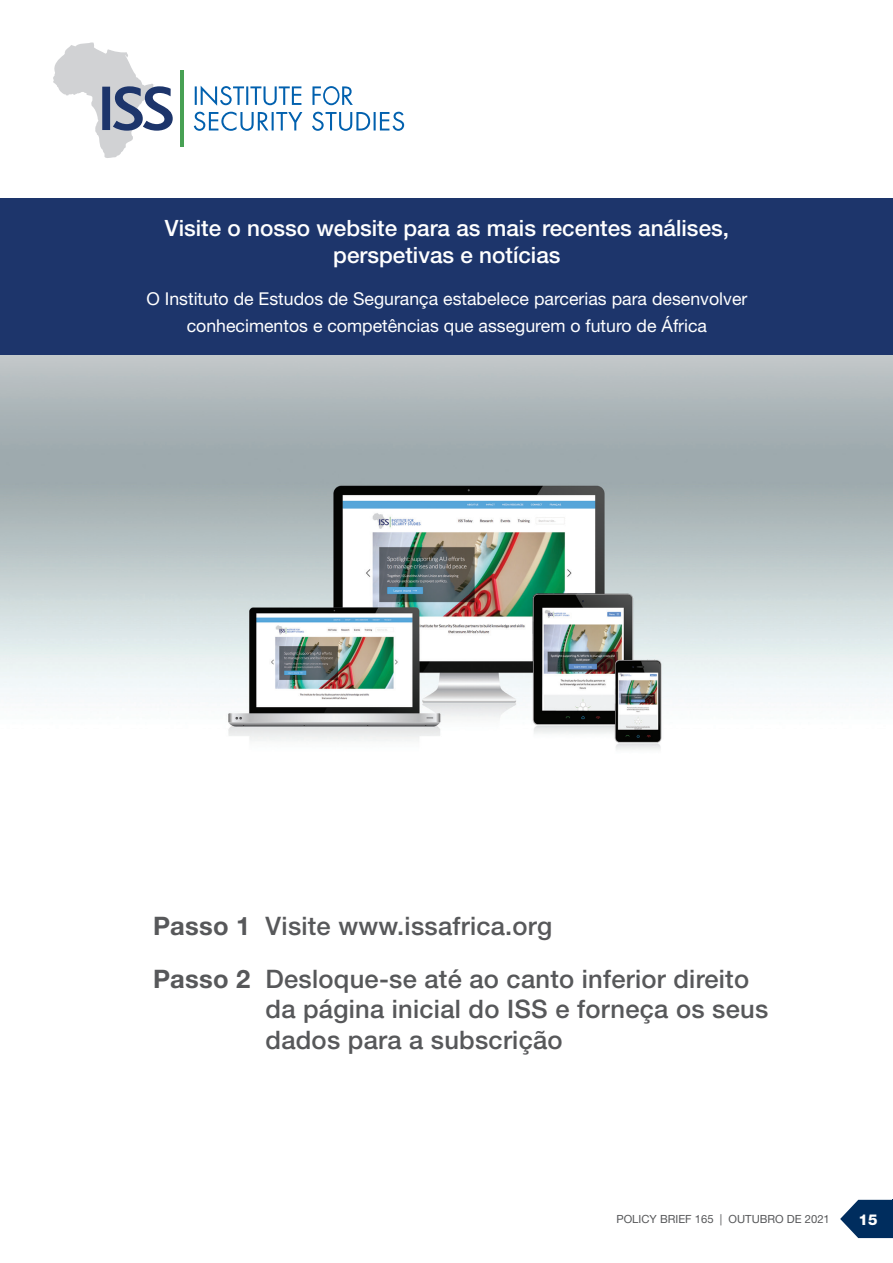
<style>
.page{position:relative;width:893px;height:1263px;background:#fff}
.page>*{position:absolute;margin:0;border:0;box-sizing:border-box;transform-origin:0 0}
.Source{font:500 25.5px/30.6px "Helvetica Neue LT Std";letter-spacing:.01em;color:#57585a}
.MAIN_HEADLINE{font:500 22.5px/27px "Helvetica Neue LT Std";color:#fff;text-align:center}
.MAIN_HEADLINE-2{font:17.7px/27px "Helvetica Neue LT Std";color:#fff;text-align:center}
.t1{font:800 15px "Helvetica Neue LT Std";color:#fff}
.t2{font:11.25px "Helvetica Neue LT Std";color:#57585a}
.s1{font-weight:700}
</style>
<div class="page">
<svg style="left:840px;top:1200px;width:52px;height:38px"></svg>
<hr style="left:892px;top:1200px;width:1px;height:38px;background:#002d5e">
<svg style="left:194px;top:112px;width:210px;height:19px"></svg>
<svg style="left:195px;top:86px;width:158px;height:20px"></svg>
<hr style="left:180px;top:70px;width:4px;height:76px;background:#48a154">
<svg style="left:53px;top:42px;width:120px;height:116px"></svg>
<img style="left:0;top:354px;width:893px;height:396px">
<div style="left:0;top:198px;width:893px;height:156px;background:#1d356b"></div>
<p class="MAIN_HEADLINE" style="left:165px;top:214px;width:566px">Visite o nosso website para as mais recentes análises, perspetivas e notícias</p>
<p class="MAIN_HEADLINE-2" style="left:146px;top:285px;width:602px">O Instituto de Estudos de Segurança estabelece parcerias para desenvolver conhecimentos e competências que assegurem o futuro de África</p>
<p class="Source" style="left:153px;top:910px;width:401px"><span class="s1">Passo 1</span> Visite www.issafrica.org</p>
<p class="Source" style="left:265px;top:963px;width:504px;text-indent:-113px"><span class="s1">Passo 2</span> Desloque-se até ao canto inferior direito da página inicial do ISS e forneça os seus dados para a subscrição</p>
<p class="t2" style="left:616px;top:1212px;width:215px">POLICY BRIEF 165 | OUTUBRO DE 2021</p>
<p class="t1" style="left:859px;top:1210px;width:20px">15</p>
</div>
